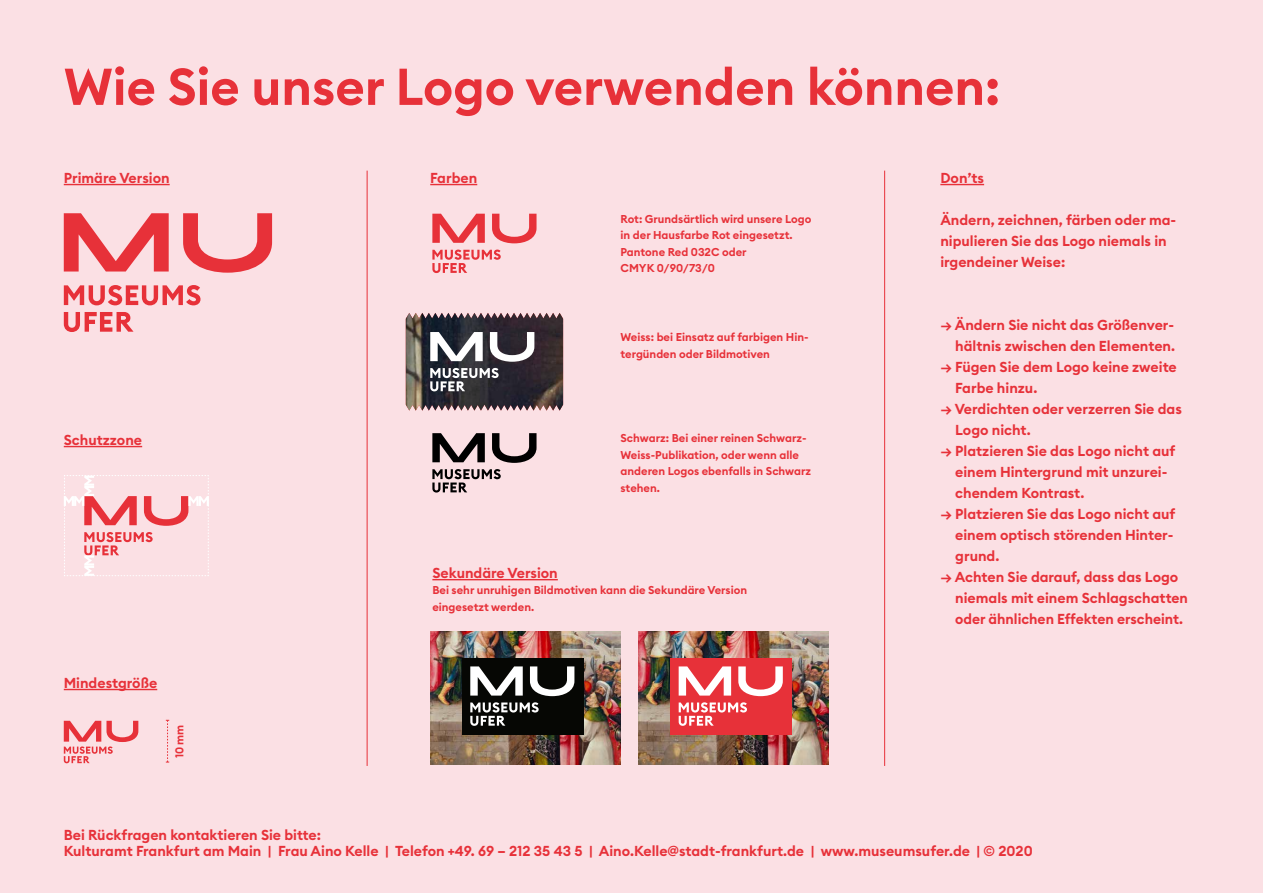
<style>
.page{position:relative;width:1263px;height:893px;background:#fbe0e4}
.page>*{position:absolute;margin:0;border:0;box-sizing:border-box;transform-origin:0 0}
.t1{font:600 51px "Euclid Circular B";color:#e73139}
.t2{font:600 14.25px/21px "Euclid Circular B";color:#e73139}
.t3{font:600 11.25px/16.5px "Euclid Circular B";color:#e73139}
</style>
<div class="page">
<hr style="left:430px;top:184px;width:47px;height:1px;background:#e73139">
<hr style="left:940px;top:184px;width:44px;height:1px;background:#e73139">
<hr style="left:432px;top:579px;width:126px;height:1px;background:#e73139">
<hr style="left:64px;top:184px;width:106px;height:1px;background:#e73139">
<svg style="left:64px;top:213px;width:105px;height:59px"></svg>
<svg style="left:183px;top:213px;width:89px;height:60px"></svg>
<svg style="left:64px;top:285px;width:137px;height:20px"></svg>
<svg style="left:64px;top:312px;width:70px;height:20px"></svg>
<hr style="left:64px;top:689px;width:93px;height:1px;background:#e73139">
<svg style="left:64px;top:721px;width:74px;height:42px"></svg>
<svg style="left:166px;top:720px;width:3px;height:43px"></svg>
<hr style="left:367px;top:171px;width:1px;height:595px;background:#e73139">
<hr style="left:884px;top:171px;width:1px;height:595px;background:#e73139">
<img style="left:430px;top:631px;width:190px;height:133px">
<img style="left:639px;top:631px;width:190px;height:133px">
<svg style="left:432px;top:214px;width:53px;height:29px"></svg>
<svg style="left:492px;top:214px;width:44px;height:29px"></svg>
<svg style="left:432px;top:250px;width:69px;height:23px"></svg>
<svg style="left:432px;top:433px;width:53px;height:29px"></svg>
<svg style="left:492px;top:433px;width:44px;height:30px"></svg>
<svg style="left:432px;top:469px;width:69px;height:24px"></svg>
<svg style="left:406px;top:313px;width:157px;height:98px;background:#5a5458"></svg>
<hr style="left:64px;top:446px;width:78px;height:1px;background:#e73139">
<svg style="left:64px;top:475px;width:145px;height:101px"></svg>
<div style="left:462px;top:658px;width:121px;height:76px;background:#060704"></div>
<svg style="left:470px;top:666px;width:53px;height:30px"></svg>
<svg style="left:530px;top:666px;width:44px;height:30px"></svg>
<svg style="left:470px;top:702px;width:69px;height:24px"></svg>
<div style="left:670px;top:658px;width:122px;height:76px;background:#e73139"></div>
<svg style="left:679px;top:666px;width:52px;height:30px"></svg>
<svg style="left:738px;top:666px;width:45px;height:30px"></svg>
<svg style="left:679px;top:702px;width:68px;height:24px"></svg>
<h1 class="t1" style="left:64px;top:54px;width:938px">Wie Sie unser Logo verwenden können:</h1>
<p class="t2" style="left:64px;top:167px;width:107px">Primäre Version</p>
<p class="t2" style="left:64px;top:429px;width:80px">Schutzzone</p>
<p class="t2" style="left:64px;top:672px;width:95px">Mindestgröße</p>
<p class="t3" style="left:171px;top:758px;width:34px;rotate:-90deg">10 mm</p>
<p class="t2" style="left:430px;top:167px;width:49px">Farben</p>
<p class="t2" style="left:940px;top:167px;width:45px">Donʼts</p>
<p class="t3" style="left:620px;top:211px;width:192px">Rot: Grundsärtlich wird unsere Logo in der Hausfarbe Rot eingesetzt.<br>Pantone Red 032C oder<br>CMYK 0/90/73/0</p>
<p class="t2" style="left:940px;top:210px;width:237px">Ändern, zeichnen, färben oder ma&shy;nipulieren Sie das Logo niemals in irgendeiner Weise:</p>
<p class="t3" style="left:620px;top:329px;width:190px">Weiss: bei Einsatz auf farbigen Hin&shy;tergünden oder Bildmotiven</p>
<p class="t3" style="left:620px;top:430px;width:192px">Schwarz: Bei einer reinen Schwarz-<br>Weiss-Publikation, oder wenn alle anderen Logos ebenfalls in Schwarz stehen.</p>
<p class="t2" style="left:432px;top:562px;width:127px">Sekundäre Version</p>
<p class="t3" style="left:432px;top:582px;width:316px">Bei sehr unruhigen Bildmotiven kann die Sekundäre Version eingesetzt werden.</p>
<p class="t2" style="left:940px;top:315px;width:236px;text-align:right">→ Ändern Sie nicht das Größenver&shy;hältnis zwischen den Elementen.</p>
<p class="t2" style="left:955px;top:357px;width:223px;text-indent:-15px">→ Fügen Sie dem Logo keine zweite<br>Farbe hinzu.</p>
<p class="t2" style="left:955px;top:399px;width:228px;text-indent:-15px">→ Verdichten oder verzerren Sie das<br>Logo nicht.</p>
<p class="t2" style="left:955px;top:441px;width:222px;text-indent:-15px">→ Platzieren Sie das Logo nicht auf einem Hintergrund mit unzurei&shy;chendem Kontrast.</p>
<p class="t2" style="left:955px;top:504px;width:222px;text-indent:-15px">→ Platzieren Sie das Logo nicht auf einem optisch störenden Hinter&shy;grund.</p>
<p class="t2" style="left:955px;top:567px;width:234px;text-indent:-15px">→ Achten Sie darauf, dass das Logo niemals mit einem Schlagschatten oder ähnlichen Effekten erscheint.</p>
<p class="t2" style="left:64px;top:826px;width:970px;line-height:16.5px">Bei Rückfragen kontaktieren Sie bitte:<br>Kulturamt Frankfurt am Main | Frau Aino Kelle | Telefon +49. 69 – 212 35 43 5 | Aino.Kelle@stadt-frankfurt.de | www.museumsufer.de | © 2020</p>
</div>
